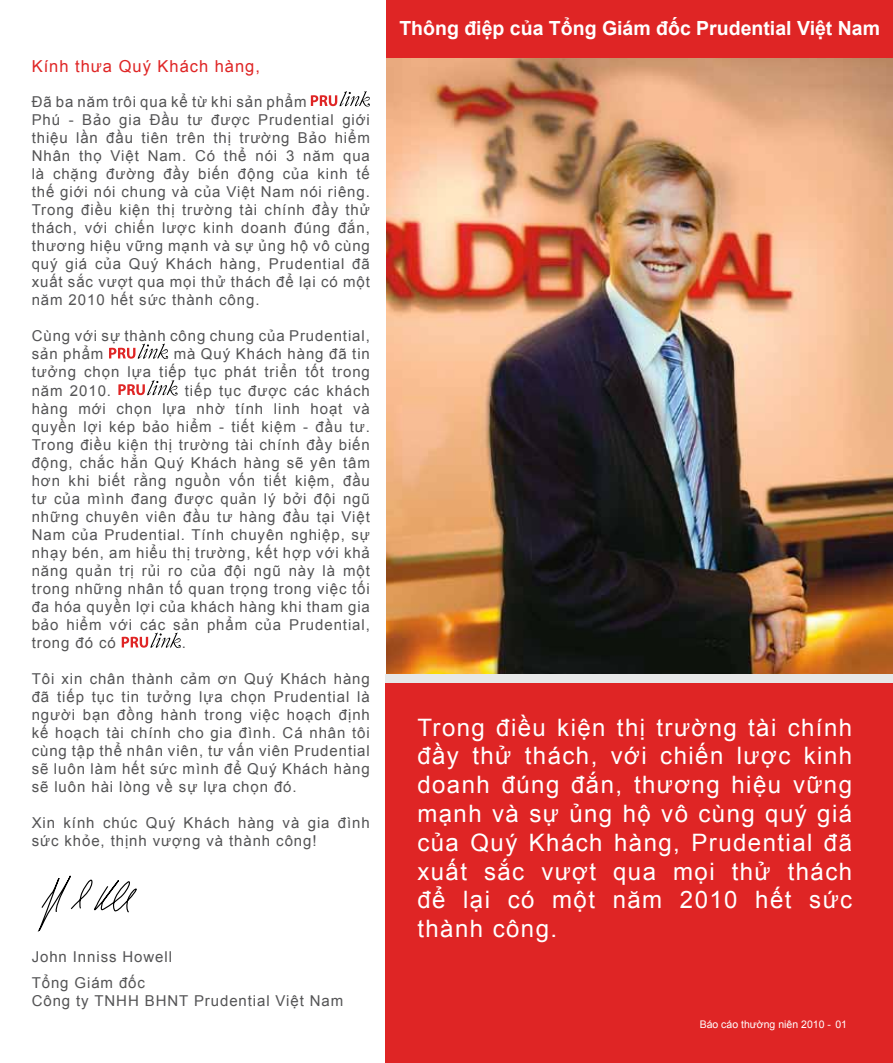
<style>
.page{position:relative;width:893px;height:1063px;background:#fff}
.page>*{position:absolute;margin:0;border:0;box-sizing:border-box;transform-origin:0 0}
.t1{font:24px/28.8px "Arial";letter-spacing:.06em;color:#fff;text-align:justify}
.t2{font:700 19.5px "Arial";color:#fff}
.t3{font:16.5px "Arial";letter-spacing:.06em;color:#df2525}
.t4{font:15px/18px "Arial";letter-spacing:.06em;color:#545455}
.t5{font:10.5px "Arial";color:#fff}
</style>
<div class="page">
<div style="left:386px;top:683px;width:507px;height:380px;background:#df2525"></div>
<img style="left:387px;top:58px;width:506px;height:616px">
<div style="left:387px;top:0;width:506px;height:58px;background:#df2525"></div>
<div style="left:386px;top:675px;width:507px;height:8px;background:#e7e8e8"></div>
<svg style="left:311px;top:91px;width:59px;height:16px"></svg>
<svg style="left:109px;top:344px;width:60px;height:15px"></svg>
<svg style="left:118px;top:380px;width:60px;height:16px"></svg>
<svg style="left:122px;top:633px;width:59px;height:15px"></svg>
<svg style="left:38px;top:875px;width:99px;height:56px"></svg>
<p class="t3" style="left:32px;top:55px;width:230px">Kính thưa Quý Khách hàng,</p>
<p class="t4" style="left:32px;top:92px;width:340px">Đã ba năm trôi qua kể từ khi sản phẩm<br>Phú - Bảo gia Đầu tư được Prudential giới thiệu lần đầu tiên trên thị trường Bảo hiểm Nhân thọ Việt Nam. Có thể nói 3 năm qua là chặng đường đầy biến động của kinh tế thế giới nói chung và của Việt Nam nói riêng.<br>Trong điều kiện thị trường tài chính đầy thử thách, với chiến lược kinh doanh đúng đắn, thương hiệu vững mạnh và sự ủng hộ vô cùng quý giá của Quý Khách hàng, Prudential đã xuất sắc vượt qua mọi thử thách để lại có một năm 2010 hết sức thành công.</p>
<p class="t4" style="left:32px;top:326px;width:340px;line-height:18.5px">Cùng với sự thành công chung của Prudential, sản phẩm</p>
<p class="t4" style="left:32px;top:345px;width:340px;text-align:justify;text-indent:142px">mà Quý Khách hàng đã tin tưởng chọn lựa tiếp tục phát triển tốt trong năm 2010.</p>
<p class="t4" style="left:32px;top:381px;width:340px;text-align:justify;text-indent:153px">tiếp tục được các khách hàng mới chọn lựa nhờ tính linh hoạt và quyền lợi kép bảo hiểm - tiết kiệm - đầu tư.<br>Trong điều kiện thị trường tài chính đầy biến động, chắc hẳn Quý Khách hàng sẽ yên tâm hơn khi biết rằng nguồn vốn tiết kiệm, đầu tư của mình đang được quản lý bởi đội ngũ những chuyên viên đầu tư hàng đầu tại Việt Nam của Prudential. Tính chuyên nghiệp, sự nhạy bén, am hiểu thị trường, kết hợp với khả năng quản trị rủi ro của đội ngũ này là một trong những nhân tố quan trọng trong việc tối đa hóa quyền lợi của khách hàng khi tham gia bảo hiểm với các sản phẩm của Prudential, trong đó có</p>
<p class="t4" style="left:182px;top:634px;width:6px">.</p>
<p class="t4" style="left:32px;top:670px;width:340px;text-align:justify">Tôi xin chân thành cảm ơn Quý Khách hàng đã tiếp tục tin tưởng lựa chọn Prudential là người bạn đồng hành trong việc hoạch định kế hoạch tài chính cho gia đình. Cá nhân tôi cùng tập thể nhân viên, tư vấn viên Prudential sẽ luôn làm hết sức mình để Quý Khách hàng sẽ luôn hài lòng về sự lựa chọn đó.</p>
<p class="t4" style="left:32px;top:814px;width:340px">Xin kính chúc Quý Khách hàng và gia đình sức khỏe, thịnh vượng và thành công!</p>
<p class="t4" style="left:32px;top:943px;width:142px;line-height:26.5px">John Inniss Howell<br>Tổng Giám đốc</p>
<p class="t4" style="left:32px;top:992px;width:313px">Công ty TNHH BHNT Prudential Việt Nam</p>
<h2 class="t2" style="left:399px;top:16px;width:482px">Thông điệp của Tổng Giám đốc Prudential Việt Nam</h2>
<h1 class="t1" style="left:417px;top:713px;width:436px">Trong điều kiện thị trường tài chính đầy thử thách, với chiến lược kinh doanh đúng đắn, thương hiệu vững mạnh và sự ủng hộ vô cùng quý giá của Quý Khách hàng, Prudential đã xuất sắc vượt qua mọi thử thách để lại có một năm 2010 hết sức thành công.</h1>
<p class="t5" style="left:700px;top:1018px;width:149px">Báo cáo thường niên 2010 - 01</p>
</div>
